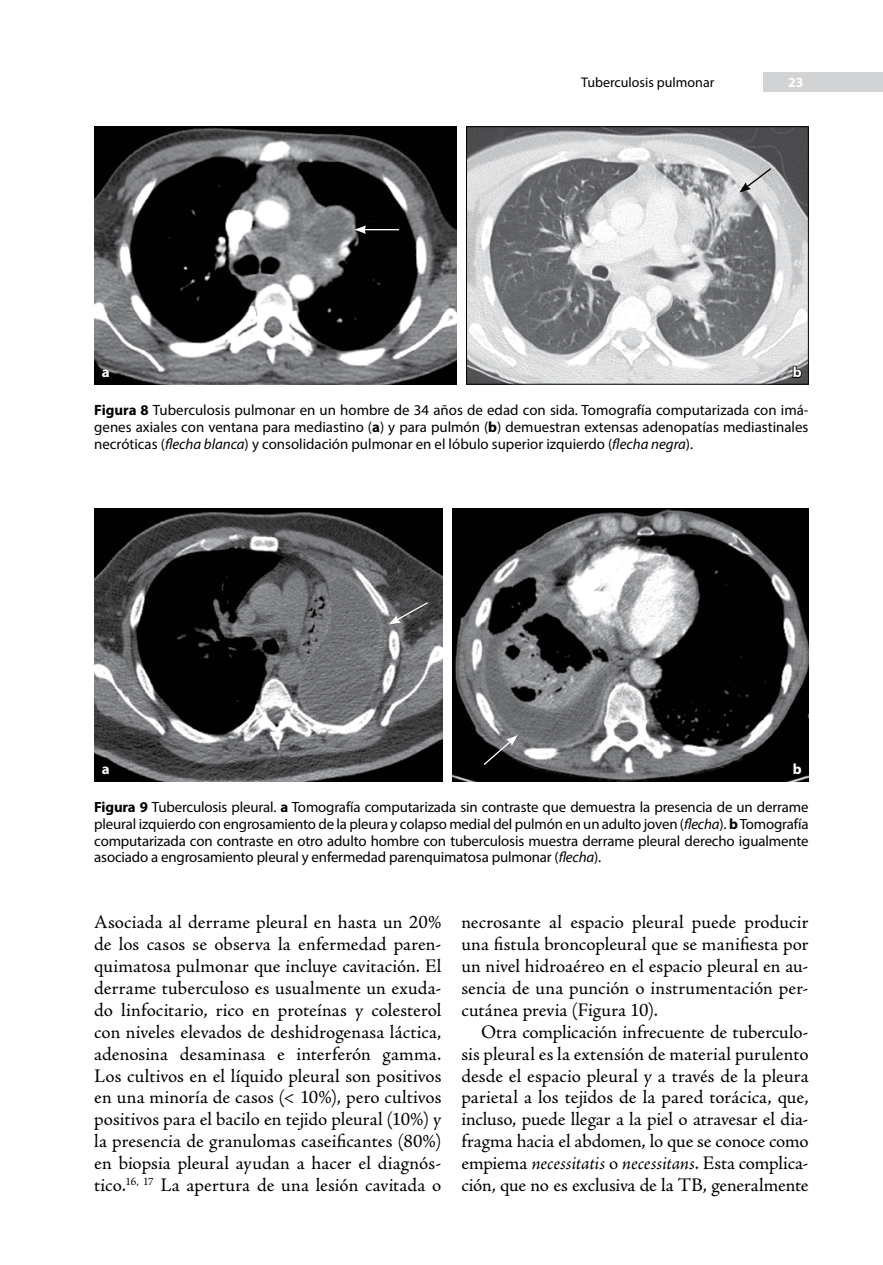
<style>
.page{position:relative;width:883px;height:1265px;background:#fff}
.page>*{position:absolute;margin:0;border:0;box-sizing:border-box;transform-origin:0 0}
.t1{font:19.25px/21.9px "Adobe Jenson Pro";color:#000;text-align:justify}
.t2{font:14.88px/16.6px "Myriad Pro";letter-spacing:-.01em;color:#000;text-align:justify}
.t3{font:700 14.88px "Myriad Pro";color:#fff}
.t4{font:14px "Myriad Pro";color:#000}
.t5{font:700 14px "Myriad Pro";color:#fff}
.s1{font-weight:700}
.s2{font-style:italic}
</style>
<div class="page">
<div style="left:764px;top:72px;width:119px;height:20px;background:#d1d3d4"></div>
<img style="left:94px;top:126px;width:362px;height:258px">
<img style="left:468px;top:128px;width:339px;height:254px">
<div style="left:466px;top:126px;width:343px;height:258px;border:1px solid #000"></div>
<svg style="left:792px;top:336px;width:11px;height:43px"></svg>
<hr style="left:363px;top:229px;width:36px;height:1px;background:#fff">
<svg style="left:354px;top:225px;width:12px;height:9px"></svg>
<svg style="left:739px;top:167px;width:34px;height:26px"></svg>
<img style="left:94px;top:508px;width:349px;height:273px">
<img style="left:453px;top:508px;width:356px;height:273px">
<svg style="left:389px;top:601px;width:40px;height:23px"></svg>
<svg style="left:482px;top:735px;width:36px;height:31px"></svg>
<p class="t4" style="left:581px;top:74px;width:135px">Tuberculosis pulmonar</p>
<p class="t5" style="left:788px;top:73px;width:17px">23</p>
<p class="t3" style="left:102px;top:363px;width:9px">a</p>
<p class="t3" style="left:793px;top:362px;width:10px">b</p>
<p class="t2" style="left:94px;top:402px;width:716px"><span class="s1">Figura 8</span> Tuberculosis pulmonar en un hombre de 34 años de edad con sida. Tomografía computarizada con imá&shy;genes axiales con ventana para mediastino (<span class="s1">a</span>) y para pulmón (<span class="s1">b</span>) demuestran extensas adenopatías mediastinales necróticas (<span class="s2">flecha blanca</span>) y consolidación pulmonar en el lóbulo superior izquierdo (<span class="s2">flecha negra</span>).</p>
<p class="t3" style="left:102px;top:760px;width:9px">a</p>
<p class="t3" style="left:793px;top:760px;width:10px">b</p>
<p class="t2" style="left:94px;top:799px;width:716px"><span class="s1">Figura 9</span> Tuberculosis pleural. <span class="s1">a</span> Tomografía computarizada sin contraste que demuestra la presencia de un derrame pleural izquierdo con engrosamiento de la pleura y colapso medial del pulmón en un adulto joven (<span class="s2">flecha</span>). <span class="s1">b</span> Tomografía computarizada con contraste en otro adulto hombre con tuberculosis muestra derrame pleural derecho igualmente asociado a engrosamiento pleural y enfermedad parenquimatosa pulmonar (<span class="s2">flecha</span>).</p>
<p class="t1" style="left:94px;top:912px;width:349px">Asociada al derrame pleural en hasta un 20% de los casos se observa la enfermedad paren&shy;quimatosa pulmonar que incluye cavitación. El derrame tuberculoso es usualmente un exuda&shy;do linfocitario, rico en proteínas y colesterol con niveles elevados de deshidrogenasa láctica, adenosina desaminasa e interferón gamma.<br>Los cultivos en el líquido pleural son positivos en una minoría de casos (&lt; 10%), pero cultivos positivos para el bacilo en tejido pleural (10%) y la presencia de granulomas caseificantes (80%) en biopsia pleural ayudan a hacer el diagnós&shy;tico.<sup>16,</sup> <sup>17</sup> La apertura de una lesión cavitada o</p>
<p class="t1" style="left:461px;top:912px;width:349px">necrosante al espacio pleural puede producir una fistula broncopleural que se manifiesta por un nivel hidroaéreo en el espacio pleural en au&shy;sencia de una punción o instrumentación per&shy;cutánea previa (Figura 10).</p>
<p class="t1" style="left:461px;top:1021px;width:349px;text-indent:20px">Otra complicación infrecuente de tuberculo&shy;sis pleural es la extensión de material purulento desde el espacio pleural y a través de la pleura parietal a los tejidos de la pared torácica, que, incluso, puede llegar a la piel o atravesar el dia&shy;fragma hacia el abdomen, lo que se conoce como empiema <span class="s2">necessitatis</span> o <span class="s2">necessitans</span>. Esta complica&shy;ción, que no es exclusiva de la TB, generalmente</p>
</div>
